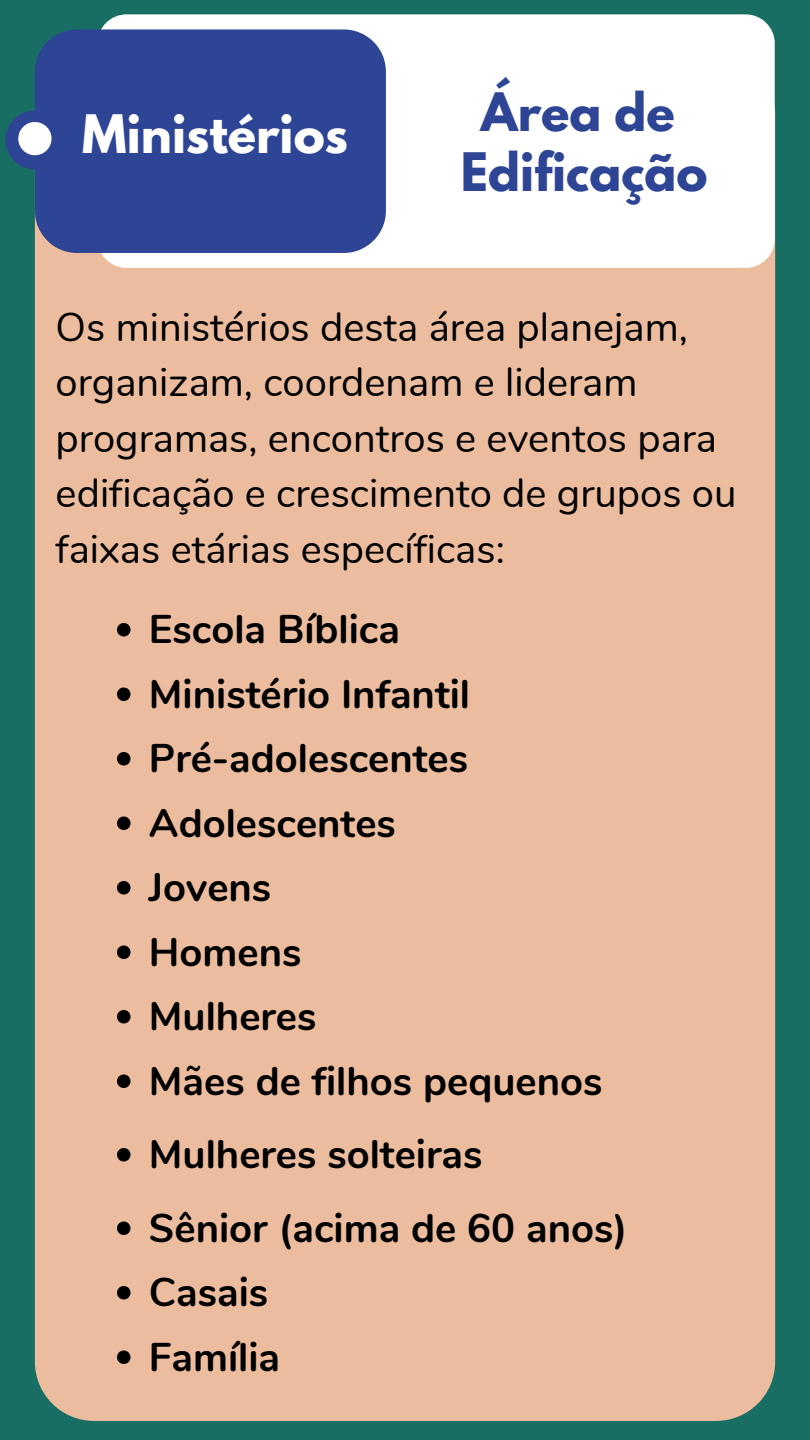
<style>
.page{position:relative;width:810px;height:1440px;background:#196e63}
.page>*{position:absolute;margin:0;border:0;box-sizing:border-box;transform-origin:0 0}
.t1{font:700 47px/60.8px "League Spartan";color:#2e4494;text-align:center}
.t2{font:700 47px "League Spartan";color:#fff}
.t3{font:700 40px/64.5px "Nunito";color:#000}
.t4{font:40px/55.5px "Nunito";color:#000}
</style>
<div class="page">
<div style="left:35px;top:55px;width:740px;height:1366px;background:#ecbc9e;border-radius:59px"></div>
<div style="left:98px;top:14px;width:677px;height:254px;background:#fff;border-radius:29px"></div>
<div style="left:35px;top:29px;width:351px;height:224px;background:#2e4494;border-radius:42px"></div>
<svg style="left:5px;top:110px;width:47px;height:59px"></svg>
<svg style="left:117px;top:623px;width:13px;height:14px"></svg>
<svg style="left:117px;top:688px;width:13px;height:13px"></svg>
<svg style="left:117px;top:752px;width:13px;height:14px"></svg>
<svg style="left:117px;top:817px;width:13px;height:13px"></svg>
<svg style="left:117px;top:881px;width:13px;height:14px"></svg>
<svg style="left:117px;top:946px;width:13px;height:13px"></svg>
<svg style="left:117px;top:1010px;width:13px;height:14px"></svg>
<svg style="left:117px;top:1075px;width:13px;height:13px"></svg>
<svg style="left:117px;top:1148px;width:13px;height:14px"></svg>
<svg style="left:117px;top:1222px;width:13px;height:13px"></svg>
<svg style="left:117px;top:1286px;width:13px;height:14px"></svg>
<svg style="left:117px;top:1351px;width:13px;height:13px"></svg>
<p class="t2" style="left:82px;top:111px;width:267px">Ministérios</p>
<p class="t1" style="left:461px;top:87px;width:248px">Área de<br>Edificação</p>
<p class="t4" style="left:56px;top:300px;width:682px">Os ministérios desta área planejam, organizam, coordenam e lideram programas, encontros e eventos para edificação e crescimento de grupos ou faixas etárias específicas:</p>
<p class="t3" style="left:149px;top:598px;width:455px">Escola Bíblica<br>Ministério Infantil<br>Pré-adolescentes<br>Adolescentes<br>Jovens<br>Homens<br>Mulheres<br>Mães de filhos pequenos</p>
<p class="t3" style="left:149px;top:1118px;width:480px;line-height:73.5px">Mulheres solteiras<br>Sênior (acima de 60 anos)</p>
<p class="t3" style="left:149px;top:1261px;width:133px">Casais<br>Família</p>
</div>
